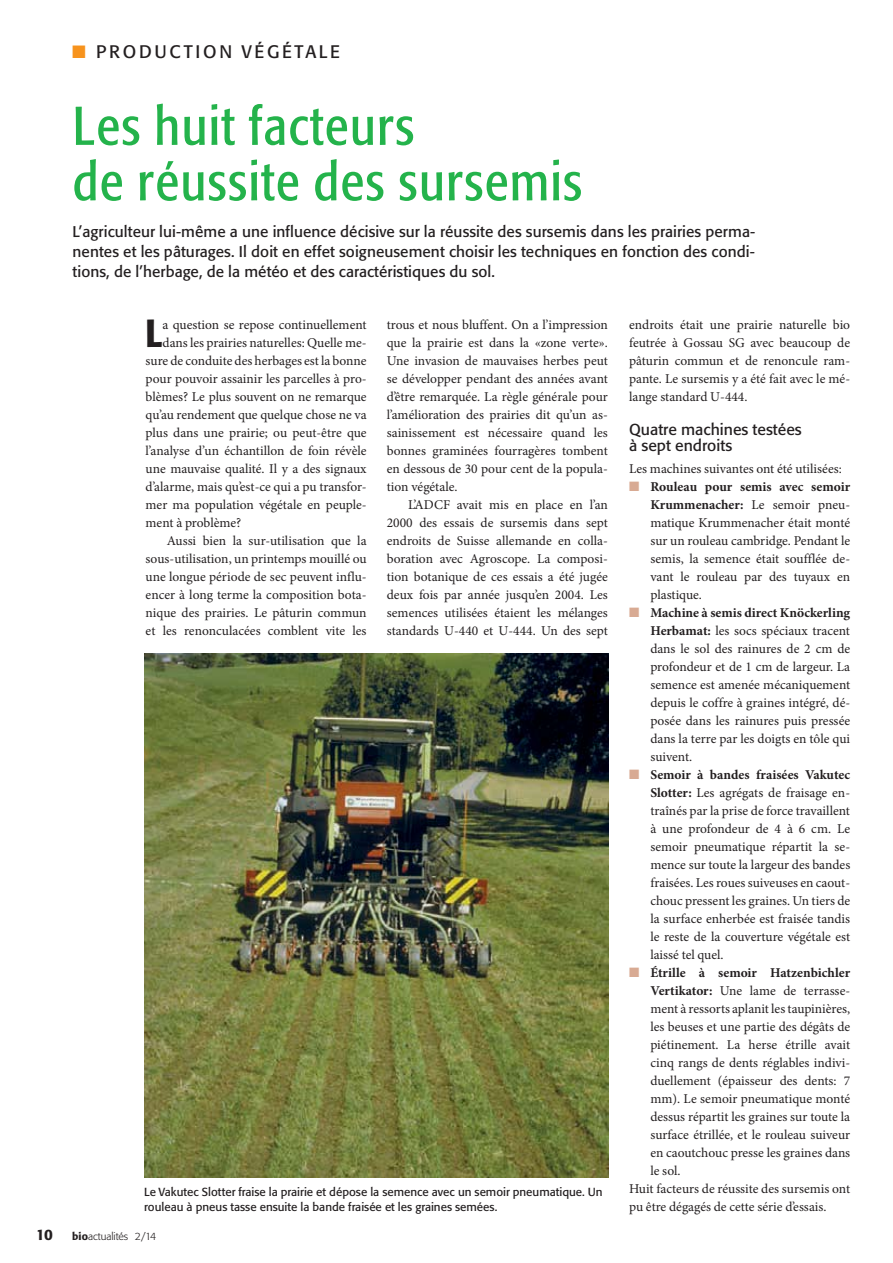
<style>
.page{position:relative;width:893px;height:1263px;background:#fff}
.page>*{position:absolute;margin:0;border:0;box-sizing:border-box;transform-origin:0 0}
.t1{font:condensed 54px/55.5px "Formata BQ";letter-spacing:.025em;color:#24b34b}
.t2{font:500 condensed 38.85px "Formata BQ";color:#231f20}
.t3{font:18px "Formata BQ";letter-spacing:.15em;color:#231f20}
.t4{font:15.75px/16.5px "Formata BQ";color:#231f20}
.t5{font:15.3px/19.8px "Formata BQ";letter-spacing:.005em;color:#231f20;text-align:justify}
.t6{font:500 15px "Formata BQ";color:#231f20}
.t7{font:13.5px/18px "Minion Pro";color:#231f20;text-align:justify}
.t8{font:700 13.5px "Minion Pro";color:#231f20}
.t9{font:11.55px/14.5px "Formata BQ";color:#231f20}
.t10{font:300 10.5px "Formata BQ";color:#231f20}
.s1{color:#f7931d}
.s2{color:#d8aa93}
.s3{font-weight:700}
.s4{font-weight:500}
</style>
<div class="page">
<img style="left:145px;top:654px;width:463px;height:524px">
<h3 class="t3" style="left:72px;top:42px;width:269px"><span class="s1">■</span> PRODUCTION VÉGÉTALE</h3>
<h1 class="t1" style="left:73px;top:101px;width:511px">Les huit facteurs<br>de réussite des sursemis</h1>
<p class="t5" style="left:73px;top:223px;width:684px">L’agriculteur lui-même a une influence décisive sur la réussite des sursemis dans les prairies perma&shy;nentes et les pâturages. Il doit en effet soigneusement choisir les techniques en fonction des condi&shy;tions, de l’herbage, de la météo et des caractéristiques du sol.</p>
<p class="t7" style="left:387px;top:317px;width:223px">trous et nous bluffent. On a l’impression que la prairie est dans la «zone verte».<br>Une invasion de mauvaises herbes peut se développer pendant des années avant d’être remarquée. La règle générale pour l’amélioration des prairies dit qu’un as&shy;sainissement est nécessaire quand les bonnes graminées fourragères tombent en dessous de 30 pour cent de la popula&shy;tion végétale.</p>
<p class="t7" style="left:387px;top:497px;width:223px;text-indent:21px">L’ADCF avait mis en place en l’an 2000 des essais de sursemis dans sept endroits de Suisse allemande en colla&shy;boration avec Agroscope. La composi&shy;tion botanique de ces essais a été jugée deux fois par année jusqu’en 2004. Les semences utilisées étaient les mélanges standards U-440 et U-444. Un des sept</p>
<p class="t7" style="left:629px;top:317px;width:223px">endroits était une prairie naturelle bio feutrée à Gossau SG avec beaucoup de pâturin commun et de renoncule ram&shy;pante. Le sursemis y a été fait avec le mé&shy;lange standard U-444.</p>
<p class="t4" style="left:629px;top:422px;width:174px">Quatre machines testées à sept endroits</p>
<p class="t7" style="left:629px;top:461px;width:214px">Les machines suivantes ont été utilisées:</p>
<p class="t7" style="left:650px;top:479px;width:201px;text-indent:-21px"><span class="s2">■</span> <span class="s3">Rouleau pour semis avec semoir Krummenacher:</span> Le semoir pneu&shy;matique Krummenacher était monté sur un rouleau cambridge. Pendant le semis, la semence était soufflée de&shy;vant le rouleau par des tuyaux en plastique.</p>
<p class="t7" style="left:650px;top:605px;width:201px;text-indent:-21px"><span class="s2">■</span> <span class="s3">Machine à semis direct Knöckerling Herbamat:</span> les socs spéciaux tracent dans le sol des rainures de 2 cm de profondeur et de 1 cm de largeur. La semence est amenée mécaniquement depuis le coffre à graines intégré, dé&shy;posée dans les rainures puis pressée dans la terre par les doigts en tôle qui suivent.</p>
<p class="t7" style="left:650px;top:767px;width:201px;text-indent:-21px"><span class="s2">■</span> <span class="s3">Semoir à bandes fraisées Vakutec Slotter:</span> Les agrégats de fraisage en&shy;traînés par la prise de force travaillent à une profondeur de 4 à 6 cm. Le semoir pneumatique répartit la se&shy;mence sur toute la largeur des bandes fraisées. Les roues suiveuses en caout&shy;chouc pressent les graines. Un tiers de la surface enherbée est fraisée tandis le reste de la couverture végétale est laissé tel quel.</p>
<p class="t8" style="left:629px;top:967px;width:223px"><span class="s2">■</span> Étrille à semoir Hatzenbichler</p>
<p class="t7" style="left:650px;top:983px;width:201px"><span class="s3">Vertikator:</span> Une lame de terrasse-</p>
<p class="t7" style="left:650px;top:1001px;width:201px">ment à ressorts aplanit les taupinières,</p>
<p class="t7" style="left:650px;top:1019px;width:201px">les beuses et une partie des dégâts de</p>
<p class="t7" style="left:650px;top:1037px;width:201px">piétinement. La herse étrille avait</p>
<p class="t7" style="left:650px;top:1055px;width:201px">cinq rangs de dents réglables indivi-</p>
<p class="t7" style="left:650px;top:1073px;width:201px">duellement (épaisseur des dents: 7</p>
<p class="t7" style="left:650px;top:1091px;width:201px">mm). Le semoir pneumatique monté</p>
<p class="t7" style="left:650px;top:1109px;width:201px">dessus répartit les graines sur toute la</p>
<p class="t7" style="left:650px;top:1126px;width:201px">surface étrillée, et le rouleau suiveur</p>
<p class="t7" style="left:650px;top:1144px;width:201px">en caoutchouc presse les graines dans</p>
<p class="t7" style="left:650px;top:1162px;width:32px">le sol.</p>
<p class="t7" style="left:629px;top:1180px;width:223px">Huit facteurs de réussite des sursemis ont</p>
<p class="t7" style="left:629px;top:1198px;width:199px">pu être dégagés de cette série d’essais.</p>
<h2 class="t2" style="left:146px;top:311px;width:18px">L</h2>
<p class="t7" style="left:163px;top:317px;width:206px">a question se repose continuellement</p>
<p class="t7" style="left:163px;top:335px;width:206px">dans les prairies naturelles: Quelle me-</p>
<p class="t7" style="left:146px;top:353px;width:223px">sure de conduite des herbages est la bonne</p>
<p class="t7" style="left:146px;top:371px;width:223px">pour pouvoir assainir les parcelles à pro-</p>
<p class="t7" style="left:146px;top:389px;width:223px">blèmes? Le plus souvent on ne remarque</p>
<p class="t7" style="left:146px;top:407px;width:223px">qu’au rendement que quelque chose ne va</p>
<p class="t7" style="left:146px;top:425px;width:223px">plus dans une prairie; ou peut-être que</p>
<p class="t7" style="left:146px;top:443px;width:222px">l’analyse d’un échantillon de foin révèle</p>
<p class="t7" style="left:146px;top:461px;width:222px">une mauvaise qualité. Il y a des signaux</p>
<p class="t7" style="left:146px;top:479px;width:222px">d’alarme, mais qu’est-ce qui a pu transfor-</p>
<p class="t7" style="left:146px;top:497px;width:223px">mer ma population végétale en peuple-</p>
<p class="t7" style="left:146px;top:515px;width:97px">ment à problème?</p>
<p class="t7" style="left:167px;top:533px;width:201px">Aussi bien la sur-utilisation que la</p>
<p class="t7" style="left:146px;top:551px;width:222px">sous-utilisation, un printemps mouillé ou</p>
<p class="t7" style="left:146px;top:569px;width:223px">une longue période de sec peuvent influ-</p>
<p class="t7" style="left:146px;top:587px;width:222px">encer à long terme la composition bota-</p>
<p class="t7" style="left:146px;top:605px;width:223px">nique des prairies. Le pâturin commun</p>
<p class="t7" style="left:146px;top:623px;width:222px">et les renonculacées comblent vite les</p>
<p class="t9" style="left:144px;top:1186px;width:460px">Le Vakutec Slotter fraise la prairie et dépose la semence avec un semoir pneumatique. Un rouleau à pneus tasse ensuite la bande fraisée et les graines semées.</p>
<p class="t6" style="left:36px;top:1228px;width:18px">10</p>
<p class="t10" style="left:72px;top:1231px;width:85px"><span class="s4">bio</span>actualités 2/14</p>
</div>
